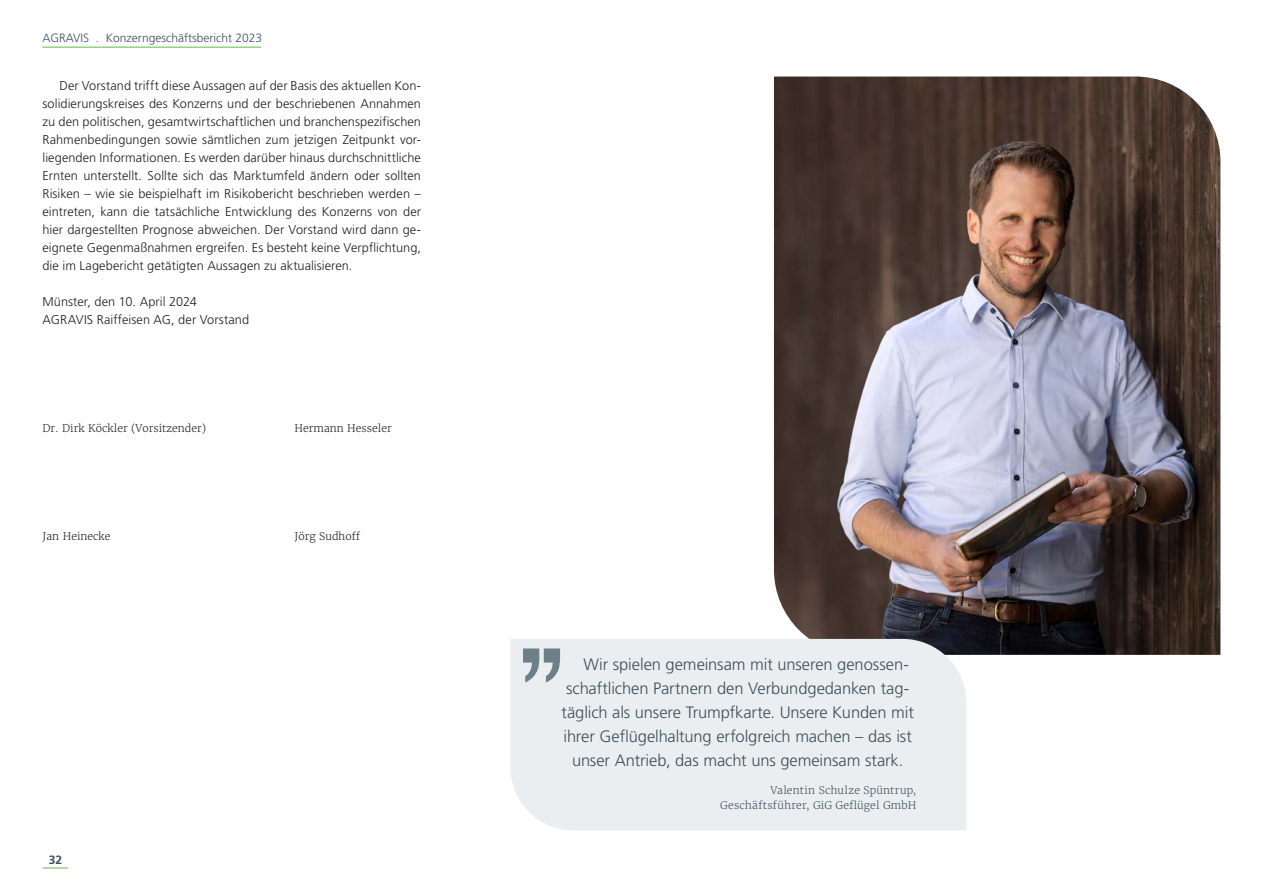
<style>
.page{position:relative;width:1263px;height:893px;background:#fff}
.page>*{position:absolute;margin:0;border:0;box-sizing:border-box;transform-origin:0 0}
.t1{font:300 16.5px "Frutiger LT Pro";letter-spacing:-.005em;color:#3d4f59}
.t2{font:300 12.75px/18px "Frutiger LT Pro";letter-spacing:.005em;color:#231f20;text-align:justify}
.t3{font:300 12px "Frutiger LT Pro";color:#3d4f59}
.t4{font:700 12px "Frutiger LT Pro";color:#3d4f59}
.t5{font:300 10.5px "Merriweather";color:#231f20}
.t6{font:300 10.5px/15px "Merriweather";letter-spacing:.02em;color:#3d4f59;text-align:right}
</style>
<div class="page">
<svg style="left:43px;top:868px;width:25px;height:1px"></svg>
<hr style="left:43px;top:47px;width:218px;height:1px;background:#60bb46">
<hr style="left:1262px;top:0;width:1px;height:893px;background:#3d4f59">
<img style="left:774px;top:77px;width:446px;height:578px">
<div style="left:510px;top:639px;width:456px;height:192px;background:#ebeef1"></div>
<svg style="left:523px;top:648px;width:37px;height:34px"></svg>
<p class="t3" style="left:43px;top:31px;width:221px">AGRAVIS . Konzerngeschäftsbericht 2023</p>
<p class="t2" style="left:43px;top:77px;width:380px;text-indent:17px">Der Vorstand trifft diese Aussagen auf der Basis des aktuellen Kon&shy;solidierungskreises des Konzerns und der beschriebenen Annahmen zu den politischen, gesamtwirtschaftlichen und branchenspezifischen Rahmenbedingungen sowie sämtlichen zum jetzigen Zeitpunkt vor&shy;liegenden Informationen. Es werden darüber hinaus durchschnittliche Ernten unterstellt. Sollte sich das Marktumfeld ändern oder sollten Risiken – wie sie beispielhaft im Risikobericht beschrieben werden – eintreten, kann die tatsächliche Entwicklung des Konzerns von der hier dargestellten Prognose abweichen. Der Vorstand wird dann ge&shy;eignete Gegenmaßnahmen ergreifen. Es besteht keine Verpflichtung, die im Lagebericht getätigten Aussagen zu aktualisieren.</p>
<p class="t2" style="left:43px;top:293px;width:208px">Münster, den 10. April 2024<br>AGRAVIS Raiffeisen AG, der Vorstand</p>
<p class="t5" style="left:43px;top:422px;width:165px">Dr. Dirk Köckler (Vorsitzender)</p>
<p class="t5" style="left:295px;top:422px;width:99px">Hermann Hesseler</p>
<p class="t5" style="left:43px;top:530px;width:70px">Jan Heinecke</p>
<p class="t5" style="left:295px;top:530px;width:67px">Jörg Sudhoff</p>
<p class="t4" style="left:49px;top:853px;width:15px">32</p>
<p class="t1" style="left:583px;top:655px;width:327px">Wir spielen gemeinsam mit unseren genossen-</p>
<p class="t1" style="left:566px;top:679px;width:345px">schaftlichen Partnern den Verbundgedanken tag-</p>
<p class="t1" style="left:561px;top:703px;width:354px">täglich als unsere Trumpfkarte. Unsere Kunden mit</p>
<p class="t1" style="left:563px;top:727px;width:350px">ihrer Geflügelhaltung erfolgreich machen – das ist</p>
<p class="t1" style="left:572px;top:751px;width:333px">unser Antrieb, das macht uns gemeinsam stark.</p>
<p class="t6" style="left:720px;top:783px;width:198px">Valentin Schulze Spüntrup,<br>Geschäftsführer, GiG Geflügel GmbH</p>
</div>
